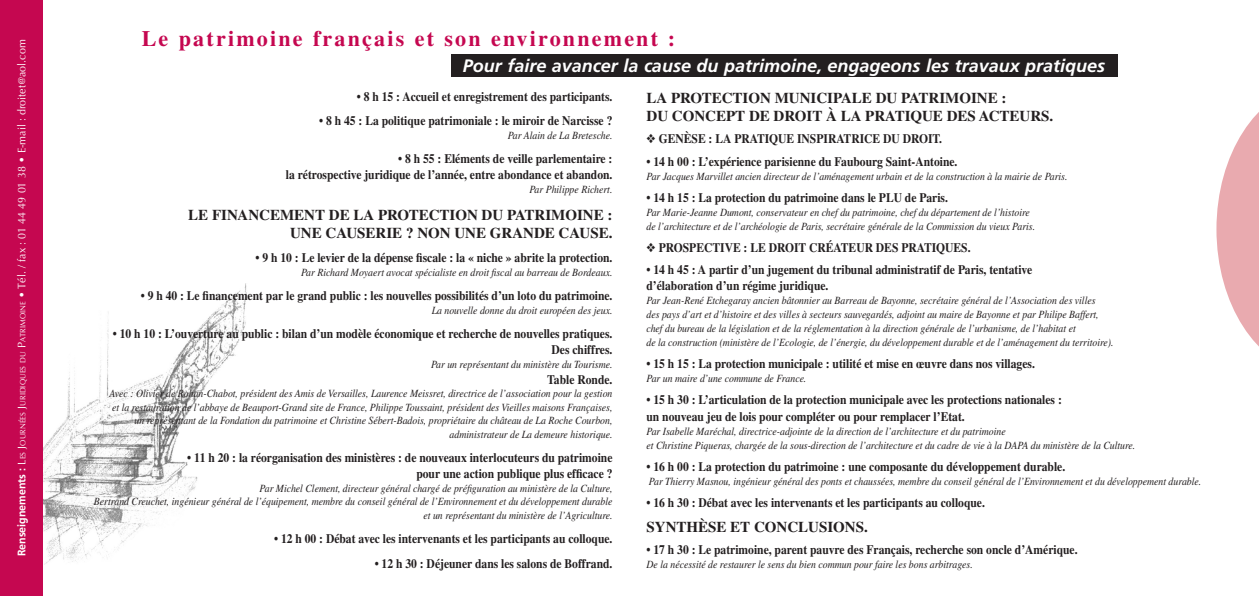
<style>
.page{position:relative;width:1259px;height:596px;background:#fff}
.page>*{position:absolute;margin:0;border:0;box-sizing:border-box;transform-origin:0 0}
.t1{font:700 22px "Times";letter-spacing:.1em;color:#c50750}
.t2{font:italic 700 18px "Frutiger";color:#fff}
.t3{font:700 15px/18.3px "Times";color:#231f20;text-align:right}
.t4{font:700 13px/15.9px "Times";color:#231f20;text-align:right;scale:.89 1}
.t5{font:italic 11px/13.5px "Times";color:#231f20;scale:.89 1}
.t6{font:11px "Optima";color:#fff}
.s1{font-family:"Frutiger";font-weight:700}
.s2{font-size:7.7px}
</style>
<div class="page">
<svg style="left:1216px;top:112px;width:43px;height:235px"></svg>
<img style="left:43px;top:283px;width:204px;height:282px">
<div style="left:0;top:0;width:43px;height:595px;background:#c50750"></div>
<div style="left:451px;top:54px;width:666px;height:23px;background:#231f20"></div>
<p class="t6" style="left:15px;top:556px;width:518px;rotate:-90deg"><span class="s1">Renseignements :</span> L<span class="s2">ES</span> J<span class="s2">OURNÉES</span> J<span class="s2">URIDIQUES DU</span> P<span class="s2">ATRIMOINE</span> • Tél. / fax : 01 44 49 01 38 • E-mail : droitet@aol.com</p>
<h1 class="t1" style="left:142px;top:25px;width:535px">Le patrimoine français et son environnement :</h1>
<h2 class="t2" style="left:463px;top:55px;width:644px">Pour faire avancer la cause du patrimoine, engageons les travaux pratiques</h2>
<h3 class="t3" style="left:646px;top:88px;width:408px;line-height:18.8px;text-align:left">LA PROTECTION MUNICIPALE DU PATRIMOINE :<br>DU CONCEPT DE DROIT À LA PRATIQUE DES ACTEURS.</h3>
<p class="t4" style="left:646px;top:131px;width:334px">❖ GENÈSE : LA PRATIQUE INSPIRATRICE DU DROIT.</p>
<p class="t4" style="left:646px;top:153px;width:351px">• 14 h 00 : L’expérience parisienne du Faubourg Saint-Antoine.</p>
<p class="t5" style="left:646px;top:169px;width:474px">Par Jacques Marvillet ancien directeur de l’aménagement urbain et de la construction à la mairie de Paris.</p>
<p class="t4" style="left:646px;top:189px;width:340px">• 14 h 15 : La protection du patrimoine dans le PLU de Paris.</p>
<p class="t5" style="left:646px;top:205px;width:438px;line-height:14px">Par Marie-Jeanne Dumont, conservateur en chef du patrimoine, chef du département de l’histoire de l’architecture et de l’archéologie de Paris, secrétaire générale de la Commission du vieux Paris.</p>
<p class="t4" style="left:646px;top:239px;width:365px">❖ PROSPECTIVE : LE DROIT CRÉATEUR DES PRATIQUES.</p>
<p class="t4" style="left:646px;top:261px;width:435px;line-height:16.4px;text-align:left">• 14 h 45 : A partir d’un jugement du tribunal administratif de Paris, tentative d’élaboration d’un régime juridique.</p>
<p class="t5" style="left:646px;top:293px;width:526px;line-height:14px">Par Jean-René Etchegaray ancien bâtonnier au Barreau de Bayonne, secrétaire général de l’Association des villes<br>des pays d’art et d’histoire et des villes à secteurs sauvegardés, adjoint au maire de Bayonne et par Philipe Baffert, chef du bureau de la législation et de la réglementation à la direction générale de l’urbanisme, de l’habitat et<br>de la construction (ministère de l’Ecologie, de l’énergie, du développement durable et de l’aménagement du territoire).</p>
<p class="t4" style="left:646px;top:355px;width:438px">• 15 h 15 : La protection municipale : utilité et mise en œuvre dans nos villages.</p>
<p class="t5" style="left:646px;top:371px;width:181px">Par un maire d’une commune de France.</p>
<p class="t4" style="left:646px;top:391px;width:468px;line-height:16.4px;text-align:left">• 15 h 30 : L’articulation de la protection municipale avec les protections nationales : un nouveau jeu de lois pour compléter ou pour remplacer l’Etat.</p>
<p class="t5" style="left:646px;top:424px;width:551px;line-height:14px">Par Isabelle Maréchal, directrice-adjointe de la direction de l’architecture et du patrimoine<br>et Christine Piqueras, chargée de la sous-direction de l’architecture et du cadre de vie à la DAPA du ministère de la Culture.</p>
<p class="t4" style="left:646px;top:458px;width:472px">• 16 h 00 : La protection du patrimoine : une composante du développement durable.</p>
<p class="t5" style="left:649px;top:474px;width:622px">Par Thierry Masnou, ingénieur général des ponts et chaussées, membre du conseil général de l’Environnement et du développement durable.</p>
<p class="t4" style="left:646px;top:494px;width:382px">• 16 h 30 : Débat avec les intervenants et les participants au colloque.</p>
<h3 class="t3" style="left:646px;top:516px;width:223px">SYNTHÈSE ET CONCLUSIONS.</h3>
<p class="t4" style="left:646px;top:540px;width:486px">• 17 h 30 : Le patrimoine, parent pauvre des Français, recherche son oncle d’Amérique.</p>
<p class="t5" style="left:646px;top:557px;width:368px">De la nécessité de restaurer le sens du bien commun pour faire les bons arbitrages.</p>
<p class="t4" style="left:357px;top:88px;width:289px">• 8 h 15 : Accueil et enregistrement des participants.</p>
<p class="t4" style="left:319px;top:113px;width:331px">• 8 h 45 : La politique patrimoniale : le miroir de Narcisse ?</p>
<p class="t5" style="left:508px;top:128px;width:119px">Par Alain de La Bretesche.</p>
<p class="t4" style="left:286px;top:151px;width:368px">• 8 h 55 : Eléments de veille parlementaire :<br>la rétrospective juridique de l’année, entre abondance et abandon.</p>
<p class="t5" style="left:529px;top:182px;width:95px">Par Philippe Richert.</p>
<h3 class="t3" style="left:188px;top:205px;width:426px">LE FINANCEMENT DE LA PROTECTION DU PATRIMOINE :<br>UNE CAUSERIE ? NON UNE GRANDE CAUSE.</h3>
<p class="t4" style="left:255px;top:250px;width:402px">• 9 h 10 : Le levier de la dépense fiscale : la « niche » abrite la protection.</p>
<p class="t5" style="left:301px;top:265px;width:351px">Par Richard Moyaert avocat spécialiste en droit fiscal au barreau de Bordeaux.</p>
<p class="t4" style="left:141px;top:287px;width:531px">• 9 h 40 : Le financement par le grand public : les nouvelles possibilités d’un loto du patrimoine.</p>
<p class="t5" style="left:432px;top:303px;width:205px">La nouvelle donne du droit européen des jeux.</p>
<p class="t4" style="left:113px;top:325px;width:563px">• 10 h 10 : L’ouverture au public : bilan d’un modèle économique et recherche de nouvelles pratiques.<br>Des chiffres.</p>
<p class="t5" style="left:431px;top:357px;width:205px">Par un représentant du ministère du Tourisme.</p>
<p class="t4" style="left:547px;top:371px;width:75px">Table Ronde.</p>
<p class="t5" style="left:109px;top:386px;width:567px;text-align:right">Avec : Olivier de Rohan-Chabot, président des Amis de Versailles, Laurence Meissret, directrice de l’association pour la gestion et la restauration de l’abbaye de Beauport-Grand site de France, Philippe Toussaint, président des Vieilles maisons Françaises, un représentant de la Fondation du patrimoine et Christine Sébert-Badois, propriétaire du château de La Roche Courbon, administrateur de La demeure historique.</p>
<p class="t4" style="left:187px;top:449px;width:479px">• 11 h 20 : la réorganisation des ministères : de nouveaux interlocuteurs du patrimoine pour une action publique plus efficace ?</p>
<p class="t5" style="left:94px;top:481px;width:584px;text-align:right">Par Michel Clement, directeur général chargé de préfiguration au ministère de la Culture,<br>Bertrand Creuchet, ingénieur général de l’équipement, membre du conseil général de l’Environnement et du développement durable et un représentant du ministère de l’Agriculture.</p>
<p class="t4" style="left:274px;top:530px;width:382px">• 12 h 00 : Débat avec les intervenants et les participants au colloque.</p>
<p class="t4" style="left:375px;top:554px;width:269px">• 12 h 30 : Déjeuner dans les salons de Boffrand.</p>
</div>
